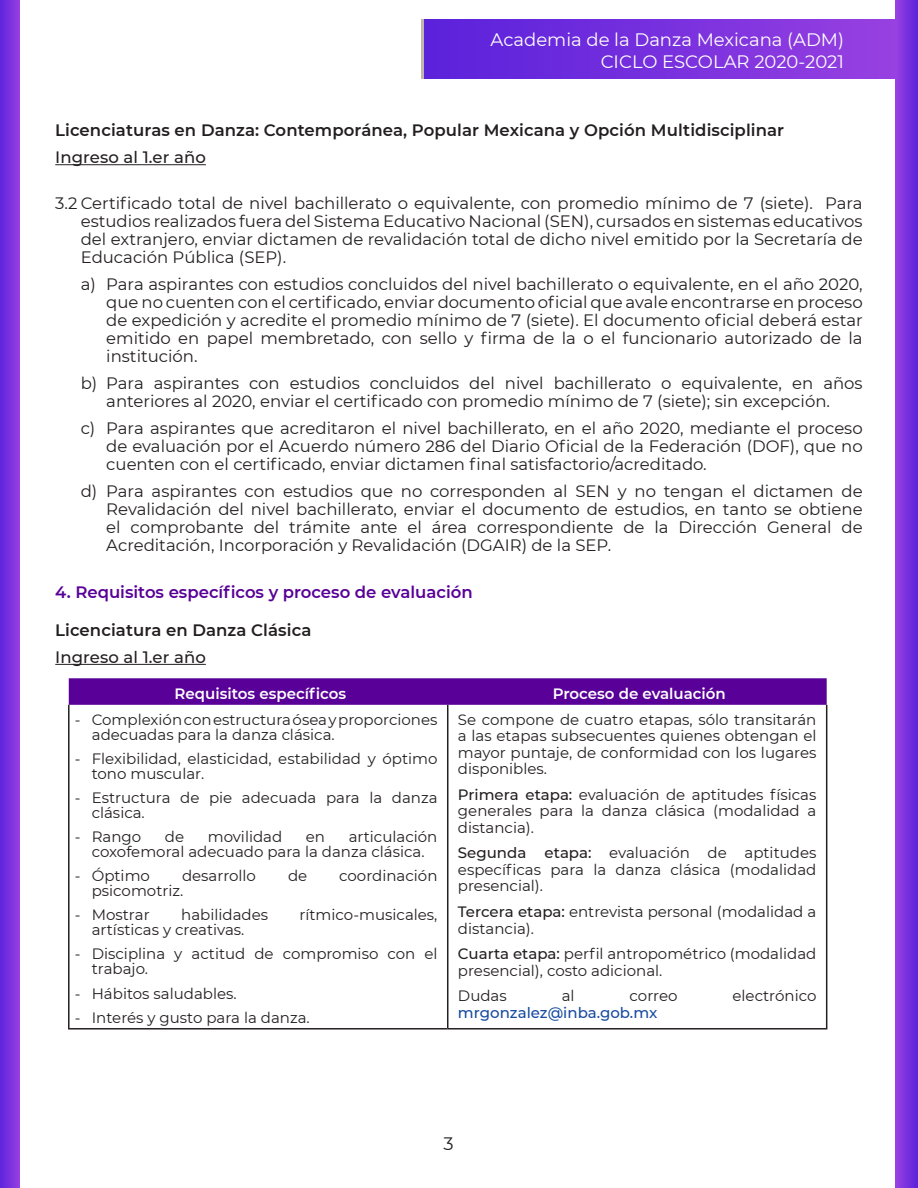
<style>
.page{position:relative;width:918px;height:1188px;background:#fff}
.page>*{position:absolute;margin:0;border:0;box-sizing:border-box;transform-origin:0 0}
.t1{font:18px "Montserrat";color:#fff}
.t2{font:18px "Montserrat";color:#231f20}
.Body_Text{font:16.5px/18px "Montserrat";color:#231f20;text-align:justify}
.Heading_2{font:600 16.5px "Montserrat";letter-spacing:.005em;color:#231f20}
.Heading_2-2{font:600 16.5px "Montserrat";color:#580097}
.Body_Text-2{font:500 16.5px "Montserrat";letter-spacing:.005em;color:#231f20}
.Body_Text-3{font:15px/16.5px "Montserrat";color:#231f20}
.Body_Text-4{font:600 15px "Montserrat";color:#fff}
.Body_Text-5{font:500 15px "Montserrat";color:#174aa0}
.s1{font-weight:500}
</style>
<div class="page">
<div style="left:0;top:0;width:20px;height:1188px;background:linear-gradient(to right,#6024dc,#923ee0)"></div>
<div style="left:421px;top:19px;width:476px;height:60px;background:linear-gradient(to right,#5a23da,#963fe1)"></div>
<div style="left:896px;top:0;width:22px;height:1188px;background:linear-gradient(to right,#963fe1,#5e23db)"></div>
<hr style="left:55px;top:164px;width:151px;height:1px;background:#231f20">
<hr style="left:55px;top:664px;width:151px;height:1px;background:#231f20">
<svg style="left:69px;top:678px;width:758px;height:27px;background:#5a0498"></svg>
<hr style="left:68px;top:705px;width:2px;height:323px;background:#231f20">
<hr style="left:447px;top:705px;width:1px;height:323px;background:#231f20">
<hr style="left:826px;top:705px;width:1px;height:323px;background:#231f20">
<hr style="left:68px;top:1028px;width:380px;height:2px;background:#231f20">
<hr style="left:448px;top:1028px;width:379px;height:2px;background:#231f20">
<p class="t1" style="left:491px;top:27px;width:355px">Academia de la Danza Mexicana (ADM)</p>
<p class="t1" style="left:601px;top:49px;width:245px">CICLO ESCOLAR 2020-2021</p>
<p class="Heading_2" style="left:55px;top:119px;width:730px">Licenciaturas en Danza: Contemporánea, Popular Mexicana y Opción Multidisciplinar</p>
<p class="Body_Text-2" style="left:55px;top:146px;width:152px">Ingreso al 1.er año</p>
<p class="Body_Text" style="left:81px;top:193px;width:783px;text-indent:-26px">3.2 Certificado total de nivel bachillerato o equivalente, con promedio mínimo de 7 (siete). Para estudios realizados fuera del Sistema Educativo Nacional (SEN), cursados en sistemas educativos del extranjero, enviar dictamen de revalidación total de dicho nivel emitido por la Secretaría de Educación Pública (SEP).</p>
<p class="Body_Text" style="left:106px;top:274px;width:758px;text-indent:-26px">a) Para aspirantes con estudios concluidos del nivel bachillerato o equivalente, en el año 2020, que no cuenten con el certificado, enviar documento oficial que avale encontrarse en proceso de expedición y acredite el promedio mínimo de 7 (siete). El documento oficial deberá estar emitido en papel membretado, con sello y firma de la o el funcionario autorizado de la institución.</p>
<p class="Body_Text" style="left:81px;top:373px;width:783px;text-align:center">b) Para aspirantes con estudios concluidos del nivel bachillerato o equivalente, en años anteriores al 2020, enviar el certificado con promedio mínimo de 7 (siete); sin excepción.</p>
<p class="Body_Text" style="left:106px;top:419px;width:758px;text-indent:-26px">c) Para aspirantes que acreditaron el nivel bachillerato, en el año 2020, mediante el proceso de evaluación por el Acuerdo número 286 del Diario Oficial de la Federación (DOF), que no cuenten con el certificado, enviar dictamen final satisfactorio/acreditado.</p>
<p class="Body_Text" style="left:106px;top:482px;width:758px;text-indent:-26px">d) Para aspirantes con estudios que no corresponden al SEN y no tengan el dictamen de Revalidación del nivel bachillerato, enviar el documento de estudios, en tanto se obtiene el comprobante del trámite ante el área correspondiente de la Dirección General de Acreditación, Incorporación y Revalidación (DGAIR) de la SEP.</p>
<p class="Heading_2-2" style="left:55px;top:581px;width:419px">4. Requisitos específicos y proceso de evaluación</p>
<p class="Heading_2" style="left:55px;top:618px;width:258px">Licenciatura en Danza Clásica</p>
<p class="Body_Text-2" style="left:55px;top:646px;width:152px">Ingreso al 1.er año</p>
<p class="Body_Text-4" style="left:175px;top:683px;width:173px">Requisitos específicos</p>
<p class="Body_Text-4" style="left:553px;top:683px;width:175px">Proceso de evaluación</p>
<p class="Body_Text-3" style="left:92px;top:711px;width:347px;line-height:15px;text-indent:-17px">- Complexión con estructura ósea y proporciones adecuadas para la danza clásica.</p>
<p class="Body_Text-3" style="left:92px;top:750px;width:347px;line-height:15px;text-indent:-17px">- Flexibilidad, elasticidad, estabilidad y óptimo tono muscular.</p>
<p class="Body_Text-3" style="left:92px;top:790px;width:347px;line-height:15px;text-indent:-17px">- Estructura de pie adecuada para la danza clásica.</p>
<p class="Body_Text-3" style="left:75px;top:828px;width:68px">- Rango</p>
<p class="Body_Text-3" style="left:165px;top:828px;width:21px">de</p>
<p class="Body_Text-3" style="left:208px;top:828px;width:76px">movilidad</p>
<p class="Body_Text-3" style="left:306px;top:828px;width:21px">en</p>
<p class="Body_Text-3" style="left:458px;top:710px;width:360px;text-align:justify">Se compone de cuatro etapas, sólo transitarán a las etapas subsecuentes quienes obtengan el mayor puntaje, de conformidad con los lugares disponibles.</p>
<p class="Body_Text-3" style="left:458px;top:786px;width:360px;text-align:justify"><span class="s1">Primera etapa:</span> evaluación de aptitudes físicas generales para la danza clásica (modalidad a distancia).</p>
<p class="Body_Text-3" style="left:458px;top:844px;width:360px;text-align:justify"><span class="s1">Segunda etapa:</span> evaluación de aptitudes específicas para la danza clásica (modalidad presencial).</p>
<p class="Body_Text-3" style="left:458px;top:903px;width:360px"><span class="s1">Tercera etapa:</span> entrevista personal (modalidad a distancia).</p>
<p class="Body_Text-3" style="left:458px;top:945px;width:360px"><span class="s1">Cuarta etapa:</span> perfil antropométrico (modalidad presencial), costo adicional.</p>
<p class="Body_Text-3" style="left:458px;top:987px;width:50px">Dudas</p>
<p class="Body_Text-3" style="left:562px;top:987px;width:14px">al</p>
<p class="Body_Text-3" style="left:630px;top:987px;width:49px">correo</p>
<p class="Body_Text-3" style="left:733px;top:987px;width:85px">electrónico</p>
<p class="Body_Text-5" style="left:458px;top:1002px;width:201px">mrgonzalez@inba.gob.mx</p>
<p class="Body_Text-3" style="left:92px;top:829px;width:347px;line-height:15px;text-indent:257px">articulación coxofemoral adecuado para la danza clásica.</p>
<p class="Body_Text-3" style="left:75px;top:867px;width:77px">- Óptimo</p>
<p class="Body_Text-3" style="left:182px;top:867px;width:76px">desarrollo</p>
<p class="Body_Text-3" style="left:288px;top:867px;width:21px">de</p>
<p class="Body_Text-3" style="left:339px;top:867px;width:100px">coordinación</p>
<p class="Body_Text-3" style="left:92px;top:882px;width:93px">psicomotriz.</p>
<p class="Body_Text-3" style="left:75px;top:906px;width:76px">- Mostrar</p>
<p class="Body_Text-3" style="left:181px;top:906px;width:88px">habilidades</p>
<p class="Body_Text-3" style="left:300px;top:906px;width:139px">rítmico-musicales,</p>
<p class="Body_Text-3" style="left:92px;top:921px;width:154px">artísticas y creativas.</p>
<p class="Body_Text-3" style="left:92px;top:946px;width:347px;line-height:15px;text-indent:-17px">- Disciplina y actitud de compromiso con el trabajo.</p>
<p class="Body_Text-3" style="left:75px;top:985px;width:163px">- Hábitos saludables.</p>
<p class="Body_Text-3" style="left:75px;top:1009px;width:236px">- Interés y gusto para la danza.</p>
<p class="t2" style="left:444px;top:1131px;width:12px">3</p>
</div>
